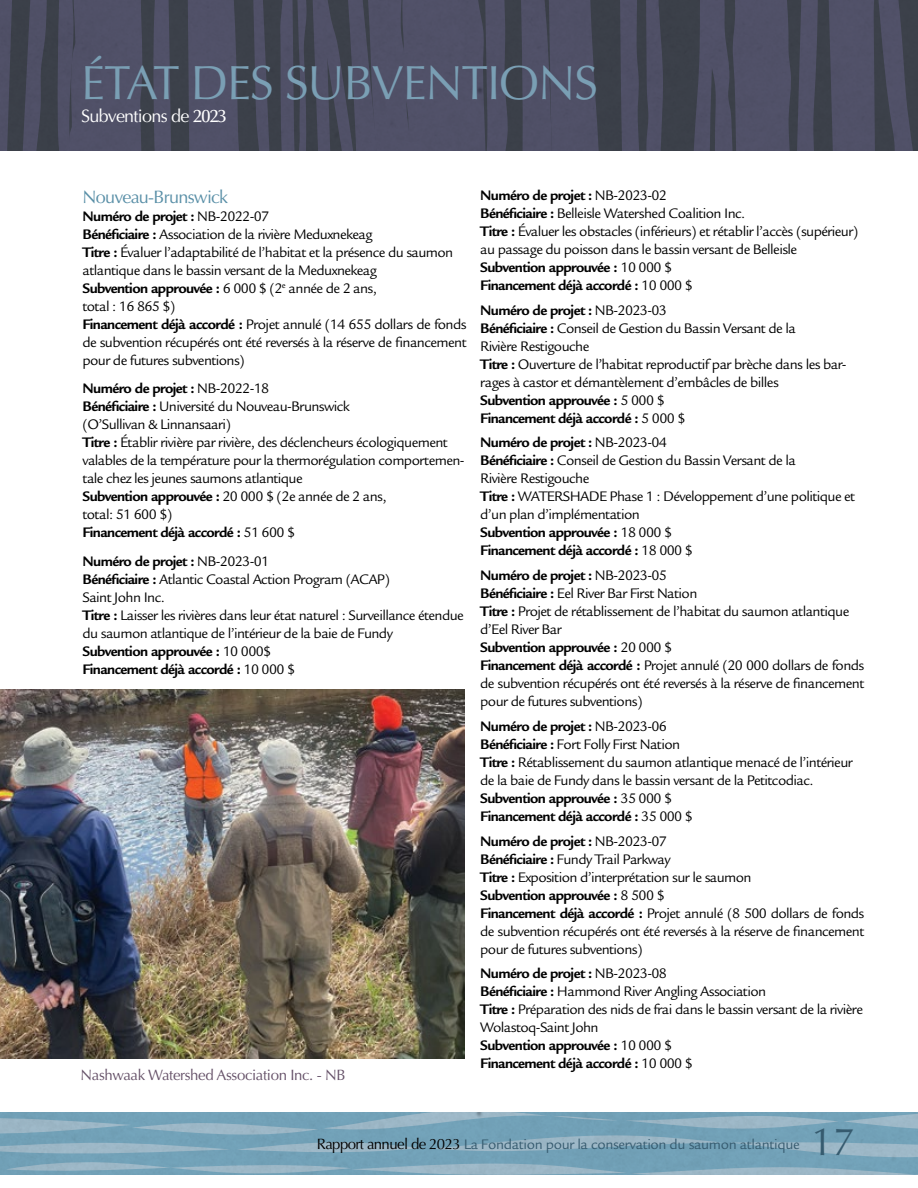
<style>
.page{position:relative;width:918px;height:1188px;background:#fff}
.page>*{position:absolute;margin:0;border:0;box-sizing:border-box;transform-origin:0 0}
.t1{font:48px "Optima LT Std";letter-spacing:-.025em;color:#7a9fb4}
.t2{font:39px "Optima LT Std";color:#365b6f}
.t3{font:18px "Optima LT Std";letter-spacing:-.04em;color:#fff}
.t4{font:18px "Optima LT Std";letter-spacing:-.04em;color:#598fa7}
.t5{font:15px/18px "Legacy Sans Std";letter-spacing:-.04em;color:#000}
.t6{font:15px "Legacy Sans Std";letter-spacing:-.025em;color:#365b6f}
.t7{font:15px "Optima LT Std";letter-spacing:-.025em;color:#655168}
.s1{font-weight:500}
.s2{font-weight:700}
.s3{font-family:"Optima LT Std";color:#000}
</style>
<div class="page">
<img style="left:0;top:0;width:918px;height:151px">
<img style="left:0;top:689px;width:465px;height:370px">
<h1 class="t1" style="left:81px;top:55px;width:518px">ÉTAT DES SUBVENTIONS</h1>
<p class="t3" style="left:81px;top:106px;width:147px">Subventions de <span class="s1">2023</span></p>
<p class="t4" style="left:82px;top:186px;width:147px">Nouveau-Brunswick</p>
<p class="t5" style="left:82px;top:207px;width:386px"><span class="s2">Numéro de projet :</span> NB-2022-07<br><span class="s2">Bénéficiaire :</span> Association de la rivière Meduxnekeag<br><span class="s2">Titre :</span> Évaluer l’adaptabilité de l’habitat et la présence du saumon atlantique dans le bassin versant de la Meduxnekeag<br><span class="s2">Subvention approuvée :</span> 6 000 $ (2<sup>e</sup> année de 2 ans,<br>total : 16 865 $)<br><span class="s2">Financement déjà accordé :</span> Projet annulé (14 655 dollars de fonds de subvention récupérés ont été reversés à la réserve de financement pour de futures subventions)</p>
<p class="t5" style="left:83px;top:380px;width:384px"><span class="s2">Numéro de projet :</span> NB-2022-18<br><span class="s2">Bénéficiaire :</span> Université du Nouveau-Brunswick<br>(O’Sullivan &amp; Linnansaari)<br><span class="s2">Titre :</span> Établir rivière par rivière, des déclencheurs écologiquement valables de la température pour la thermorégulation comportemen&shy;tale chez les jeunes saumons atlantique<br><span class="s2">Subvention approuvée :</span> 20 000 $ (2e année de 2 ans,<br>total: 51 600 $)<br><span class="s2">Financement déjà accordé :</span> 51 600 $</p>
<p class="t5" style="left:83px;top:553px;width:383px"><span class="s2">Numéro de projet :</span> NB-2023-01<br><span class="s2">Bénéficiaire :</span> Atlantic Coastal Action Program (ACAP)<br>Saint John Inc.<br><span class="s2">Titre :</span> Laisser les rivières dans leur état naturel : Surveillance étendue du saumon atlantique de l’intérieur de la baie de Fundy<br><span class="s2">Subvention approuvée :</span> 10 000$<br><span class="s2">Financement déjà accordé :</span> 10 000 $</p>
<p class="t7" style="left:81px;top:1066px;width:267px">Nashwaak Watershed Association Inc. - NB</p>
<p class="t5" style="left:480px;top:186px;width:380px"><span class="s2">Numéro de projet :</span> NB-2023-02<br><span class="s2">Bénéficiaire :</span> Belleisle Watershed Coalition Inc.<br><span class="s2">Titre :</span> Évaluer les obstacles (inférieurs) et rétablir l’accès (supérieur) au passage du poisson dans le bassin versant de Belleisle <span class="s2">Subvention approuvée :</span> 10 000 $<br><span class="s2">Financement déjà accordé :</span> 10 000 $</p>
<p class="t5" style="left:480px;top:301px;width:368px"><span class="s2">Numéro de projet :</span> NB-2023-03<br><span class="s2">Bénéficiaire :</span> Conseil de Gestion du Bassin Versant de la<br>Rivière Restigouche<br><span class="s2">Titre :</span> Ouverture de l’habitat reproductif par brèche dans les bar&shy;rages à castor et démantèlement d’embâcles de billes <span class="s2">Subvention approuvée :</span> 5 000 $<br><span class="s2">Financement déjà accordé :</span> 5 000 $</p>
<p class="t5" style="left:480px;top:434px;width:377px"><span class="s2">Numéro de projet :</span> NB-2023-04<br><span class="s2">Bénéficiaire :</span> Conseil de Gestion du Bassin Versant de la<br>Rivière Restigouche<br><span class="s2">Titre :</span> WATERSHADE Phase 1 : Développement d’une politique et d’un plan d’implémentation<br><span class="s2">Subvention approuvée :</span> 18 000 $<br><span class="s2">Financement déjà accordé :</span> 18 000 $</p>
<p class="t5" style="left:480px;top:566px;width:386px"><span class="s2">Numéro de projet :</span> NB-2023-05<br><span class="s2">Bénéficiaire :</span> Eel River Bar First Nation<br><span class="s2">Titre :</span> Projet de rétablissement de l’habitat du saumon atlantique d’Eel River Bar<br><span class="s2">Subvention approuvée :</span> 20 000 $<br><span class="s2">Financement déjà accordé :</span> Projet annulé (20 000 dollars de fonds de subvention récupérés ont été reversés à la réserve de financement pour de futures subventions)</p>
<p class="t5" style="left:480px;top:717px;width:374px"><span class="s2">Numéro de projet :</span> NB-2023-06<br><span class="s2">Bénéficiaire :</span> Fort Folly First Nation<br><span class="s2">Titre :</span> Rétablissement du saumon atlantique menacé de l’intérieur de la baie de Fundy dans le bassin versant de la Petitcodiac.<br><span class="s2">Subvention approuvée :</span> 35 000 $<br><span class="s2">Financement déjà accordé :</span> 35 000 $</p>
<p class="t5" style="left:480px;top:832px;width:386px"><span class="s2">Numéro de projet :</span> NB-2023-07<br><span class="s2">Bénéficiaire :</span> Fundy Trail Parkway<br><span class="s2">Titre :</span> Exposition d’interprétation sur le saumon<br><span class="s2">Subvention approuvée :</span> 8 500 $<br><span class="s2">Financement déjà accordé :</span> Projet annulé (8 500 dollars de fonds de subvention récupérés ont été reversés à la réserve de financement pour de futures subventions)</p>
<p class="t5" style="left:480px;top:965px;width:384px"><span class="s2">Numéro de projet :</span> NB-2023-08<br><span class="s2">Bénéficiaire :</span> Hammond River Angling Association<br><span class="s2">Titre :</span> Préparation des nids de frai dans le bassin versant de la rivière Wolastoq-Saint John<br><span class="s2">Subvention approuvée :</span> 10 000 $<br><span class="s2">Financement déjà accordé :</span> 10 000 $</p>
<p class="t6" style="left:317px;top:1136px;width:484px"><span class="s3">Rapport annuel de 2023</span> La Fondation pour la conservation du saumon atlantique</p>
<h2 class="t2" style="left:812px;top:1119px;width:45px">17</h2>
</div>
